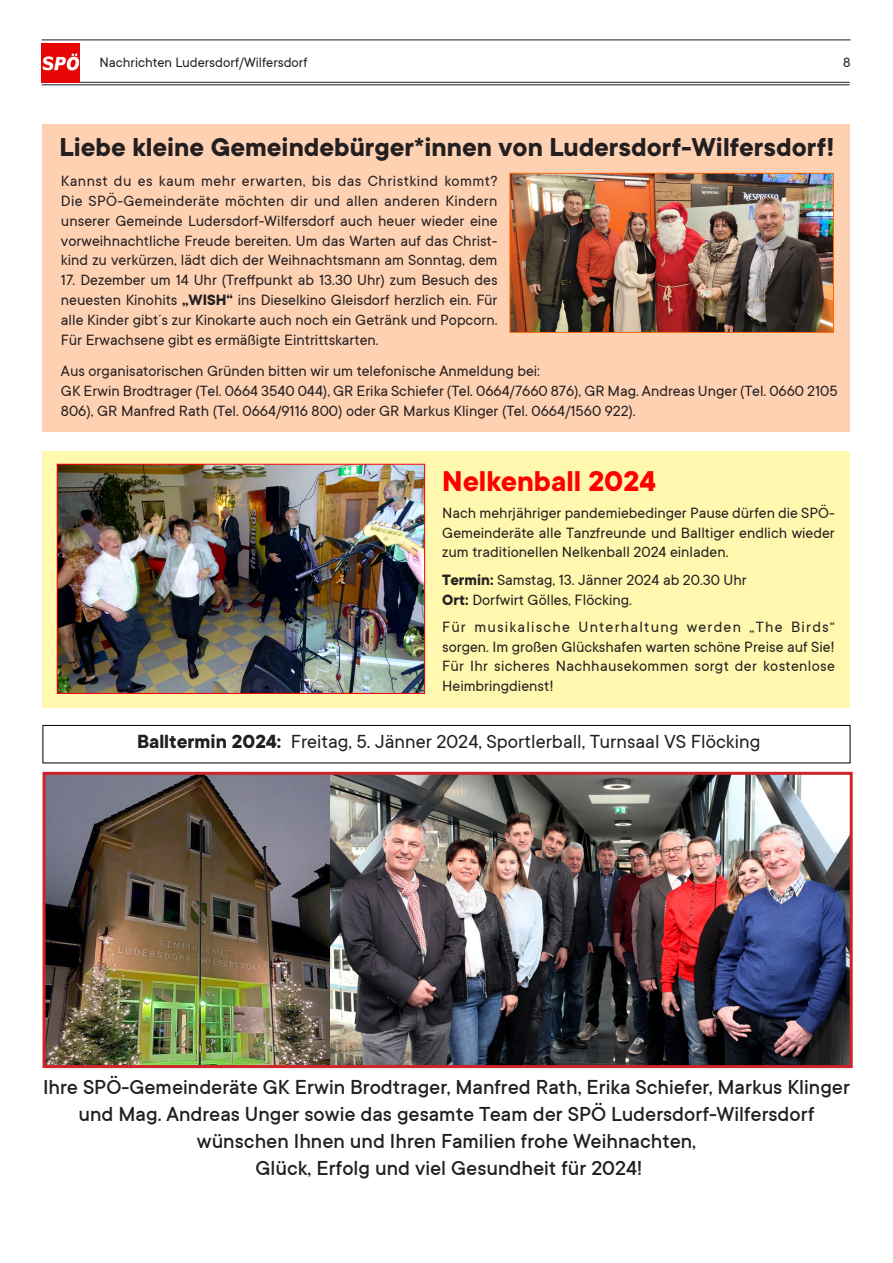
<style>
.page{position:relative;width:893px;height:1263px;background:#fff}
.page>*{position:absolute;margin:0;border:0;box-sizing:border-box;transform-origin:0 0}
.Fließtext{font:700 31.5px "TT Commons";color:#f00}
.Fließtext-2{font:700 28.5px "TT Commons";color:#231f20}
.Fließtext-3{font:500 22.5px/27px "TT Commons";color:#231f20;text-align:center}
.Fließtext-4{font:21px "TT Commons";color:#231f20}
.Fließtext-5{font:16.5px/19.8px "TT Commons";color:#231f20;text-align:justify}
.t1{font:15px "TT Commons";color:#231f20}
.s1{font-weight:700}
</style>
<div class="page">
<div style="left:43px;top:452px;width:807px;height:256px;background:#fff8ae"></div>
<hr style="left:42px;top:82px;width:808px;height:1px;background:#231f20">
<hr style="left:42px;top:85px;width:808px;height:1px;background:#231f20">
<hr style="left:42px;top:40px;width:808px;height:1px;background:#231f20">
<img style="left:42px;top:44px;width:38px;height:38px">
<div style="left:43px;top:124px;width:807px;height:308px;background:#ffd1b3"></div>
<img style="left:511px;top:175px;width:321px;height:156px">
<div style="left:509px;top:173px;width:325px;height:160px;border:1px solid #f60"></div>
<img style="left:329px;top:776px;width:520px;height:288px">
<img style="left:47px;top:776px;width:282px;height:288px">
<div style="left:43px;top:772px;width:810px;height:296px;border:3px solid #d1232a"></div>
<img style="left:59px;top:466px;width:364px;height:226px">
<div style="left:57px;top:464px;width:368px;height:230px;border:1px solid #f00"></div>
<div style="left:43px;top:725px;width:807px;height:38px;border:1px solid #000"></div>
<p class="t1" style="left:99px;top:55px;width:210px">Nachrichten Ludersdorf/Wilfersdorf</p>
<p class="t1" style="left:843px;top:54px;width:9px">8</p>
<p class="Fließtext-2" style="left:60px;top:131px;width:776px">Liebe kleine Gemeindebürger*innen von Ludersdorf-Wilfersdorf!</p>
<p class="Fließtext-5" style="left:61px;top:171px;width:438px">Kannst du es kaum mehr erwarten, bis das Christkind kommt?<br>Die SPÖ-Gemeinderäte möchten dir und allen anderen Kindern unserer Gemeinde Ludersdorf-Wilfersdorf auch heuer wieder eine vorweihnachtliche Freude bereiten. Um das Warten auf das Christ&shy;kind zu verkürzen, lädt dich der Weihnachtsmann am Sonntag, dem</p>
<p class="Fließtext-5" style="left:61px;top:270px;width:438px">17. Dezember um 14 Uhr (Treffpunkt ab 13.30 Uhr) zum Besuch des neuesten Kinohits <span class="s1">„WISH“</span> ins Dieselkino Gleisdorf herzlich ein. Für alle Kinder gibt´s zur Kinokarte auch noch ein Getränk und Popcorn.<br>Für Erwachsene gibt es ermäßigte Eintrittskarten.</p>
<p class="Fließtext-5" style="left:61px;top:361px;width:481px">Aus organisatorischen Gründen bitten wir um telefonische Anmeldung bei:</p>
<p class="Fließtext-5" style="left:61px;top:381px;width:778px">GK Erwin Brodtrager (Tel. 0664 3540 044), GR Erika Schiefer (Tel. 0664/7660 876), GR Mag. Andreas Unger (Tel. 0660 2105<br>806), GR Manfred Rath (Tel. 0664/9116 800) oder GR Markus Klinger (Tel. 0664/1560 922).</p>
<p class="Fließtext" style="left:442px;top:463px;width:215px">Nelkenball 2024</p>
<p class="Fließtext-5" style="left:442px;top:503px;width:394px">Nach mehrjähriger pandemiebedinger Pause dürfen die SPÖ-Gemeinderäte alle Tanzfreunde und Balltiger endlich wieder zum traditionellen Nelkenball 2024 einladen.</p>
<p class="Fließtext-5" style="left:442px;top:570px;width:306px"><span class="s1">Termin:</span> Samstag, 13. Jänner 2024 ab 20.30 Uhr</p>
<p class="Fließtext-5" style="left:442px;top:590px;width:191px"><span class="s1">Ort:</span> Dorfwirt Gölles, Flöcking.</p>
<p class="Fließtext-5" style="left:442px;top:617px;width:394px">Für musikalische Unterhaltung werden „The Birds“ sorgen. Im großen Glückshafen warten schöne Preise auf Sie!<br>Für Ihr sicheres Nachhausekommen sorgt der kostenlose Heimbringdienst!</p>
<p class="Fließtext-4" style="left:137px;top:730px;width:625px"><span class="s1">Balltermin 2024:</span> Freitag, 5. Jänner 2024, Sportlerball, Turnsaal VS Flöcking</p>
<p class="Fließtext-3" style="left:43px;top:1073px;width:808px">Ihre SPÖ-Gemeinderäte GK Erwin Brodtrager, Manfred Rath, Erika Schiefer, Markus Klinger und Mag. Andreas Unger sowie das gesamte Team der SPÖ Ludersdorf-Wilfersdorf wünschen Ihnen und Ihren Familien frohe Weihnachten,</p>
<p class="Fließtext-3" style="left:256px;top:1154px;width:388px">Glück, Erfolg und viel Gesundheit für 2024!</p>
</div>
